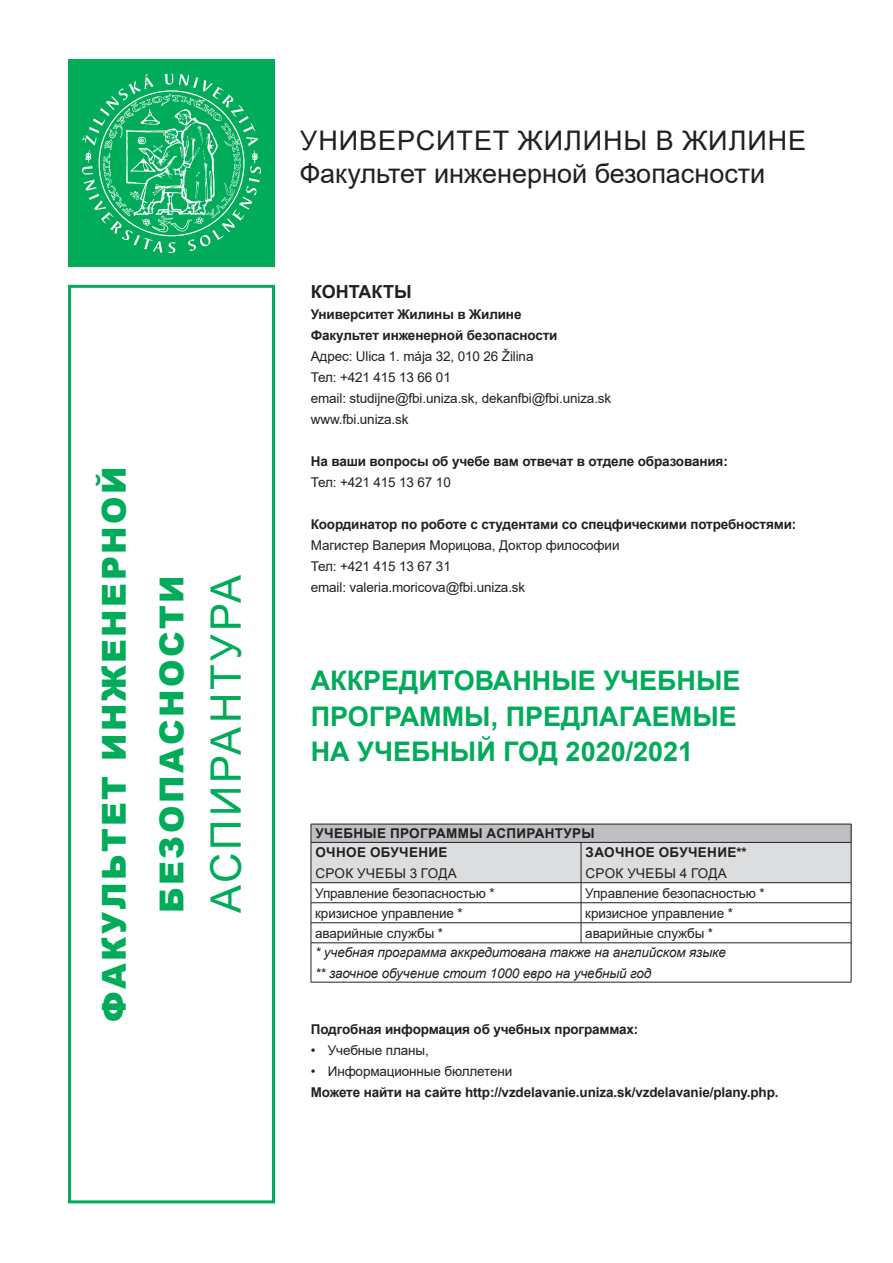
<style>
.page{position:relative;width:893px;height:1263px;background:#fff}
.page>*{position:absolute;margin:0;border:0;box-sizing:border-box;transform-origin:0 0}
.t1{font:42px "Arial";letter-spacing:.075em;color:#00ab5a}
.t2{font:900 33px/57.6px "Arial";letter-spacing:.075em;color:#00ab5a;text-align:center}
.t3{font:700 27px/35.4px "Arial";color:#00ab5a}
.t4{font:27px/32.4px "Arial";color:#231f20}
.t5{font:700 18px "Arial";color:#231f20}
.t6{font:13.5px/21px "Arial";letter-spacing:-.01em;color:#231f20}
.t7{font:700 13.5px/21px "Arial";letter-spacing:-.01em;color:#231f20}
.t8{font:italic 13.5px/21px "Arial";letter-spacing:-.01em;color:#231f20}
.t9{font:700 13.5px/18.8px "Arial";letter-spacing:.025em;color:#231f20}
.t10{font:13.5px "Arial";letter-spacing:.025em;color:#231f20}
</style>
<div class="page">
<svg style="left:311px;top:824px;width:541px;height:119px"></svg>
<hr style="left:311px;top:942px;width:270px;height:1px;background:#231f20">
<hr style="left:311px;top:943px;width:1px;height:39px;background:#231f20">
<hr style="left:581px;top:942px;width:270px;height:1px;background:#231f20">
<hr style="left:851px;top:943px;width:1px;height:39px;background:#231f20">
<hr style="left:311px;top:982px;width:540px;height:1px;background:#231f20">
<div style="left:68px;top:60px;width:207px;height:207px;background:#00ab5a"></div>
<svg style="left:82px;top:74px;width:179px;height:179px"></svg>
<div style="left:68px;top:285px;width:207px;height:918px;border:3px solid #00ab5a"></div>
<h2 class="t2" style="left:84px;top:1022px;width:557px;rotate:-90deg">ФАКУЛЬТЕТ ИНЖЕНЕРНОЙ<br>БЕЗОПАСНОСТИ</h2>
<h1 class="t1" style="left:203px;top:913px;width:340px;rotate:-90deg">АСПИРАНТУРА</h1>
<h3 class="t4" style="left:300px;top:125px;width:508px">УНИВЕРСИТЕТ ЖИЛИНЫ В ЖИЛИНЕ<br>Факультет инженерной безопасности</h3>
<h3 class="t5" style="left:311px;top:282px;width:102px">КОНТАКТЫ</h3>
<p class="t7" style="left:311px;top:304px;width:248px">Университет Жилины в Жилине<br>Факультет инженерной безопасности</p>
<p class="t6" style="left:311px;top:346px;width:302px">Адрес: Ulica 1. mája 32, 010 26 Žilina<br>Тел: +421 415 13 66 01<br>email: studijne@fbi.uniza.sk, dekanfbi@fbi.uniza.sk www.fbi.uniza.sk</p>
<p class="t7" style="left:311px;top:451px;width:419px">На ваши вопросы об учебе вам отвечат в отделе образования:</p>
<p class="t6" style="left:311px;top:472px;width:142px">Тел: +421 415 13 67 10</p>
<p class="t7" style="left:311px;top:514px;width:487px">Координатор по роботе с студентами со спецфическими потребностями:</p>
<p class="t6" style="left:311px;top:535px;width:310px">Магистер Валерия Морицова, Доктор философии<br>Тел: +421 415 13 67 31<br>email: valeria.moricova@fbi.uniza.sk</p>
<h3 class="t3" style="left:311px;top:663px;width:431px">АККРЕДИТОВАННЫЕ УЧЕБНЫЕ<br>ПРОГРАММЫ, ПРЕДЛАГАЕМЫЕ<br>НА УЧЕБНЫЙ ГОД 2020/2021</h3>
<p class="t9" style="left:315px;top:824px;width:281px">УЧЕБНЫЕ ПРОГРАММЫ АСПИРАНТУРЫ<br>ОЧНОЕ ОБУЧЕНИЕ</p>
<p class="t10" style="left:315px;top:866px;width:143px">СРОК УЧЕБЫ 3 ГОДА</p>
<p class="t9" style="left:585px;top:843px;width:163px">ЗАОЧНОЕ ОБУЧЕНИЕ**</p>
<p class="t10" style="left:585px;top:866px;width:143px">СРОК УЧЕБЫ 4 ГОДА</p>
<p class="t6" style="left:315px;top:882px;width:181px">Управление безопасностью *</p>
<p class="t6" style="left:585px;top:882px;width:181px">Управление безопасностью *</p>
<p class="t6" style="left:315px;top:902px;width:149px">кризисное управление *</p>
<p class="t6" style="left:585px;top:902px;width:149px">кризисное управление *</p>
<p class="t6" style="left:315px;top:922px;width:129px">аварийные службы *</p>
<p class="t6" style="left:585px;top:922px;width:129px">аварийные службы *</p>
<p class="t8" style="left:315px;top:942px;width:412px">* учебная программа аккредитована также на английском языке ** заочное обучение стоит 1000 евро на учебный год</p>
<p class="t7" style="left:311px;top:1019px;width:329px">Подгобная информация об учебных программах:</p>
<p class="t6" style="left:311px;top:1040px;width:119px">• Учебные планы,</p>
<p class="t6" style="left:311px;top:1061px;width:203px">• Информационные бюллетени</p>
<p class="t7" style="left:311px;top:1082px;width:469px">Можете найти на сайте http://vzdelavanie.uniza.sk/vzdelavanie/plany.php.</p>
</div>
